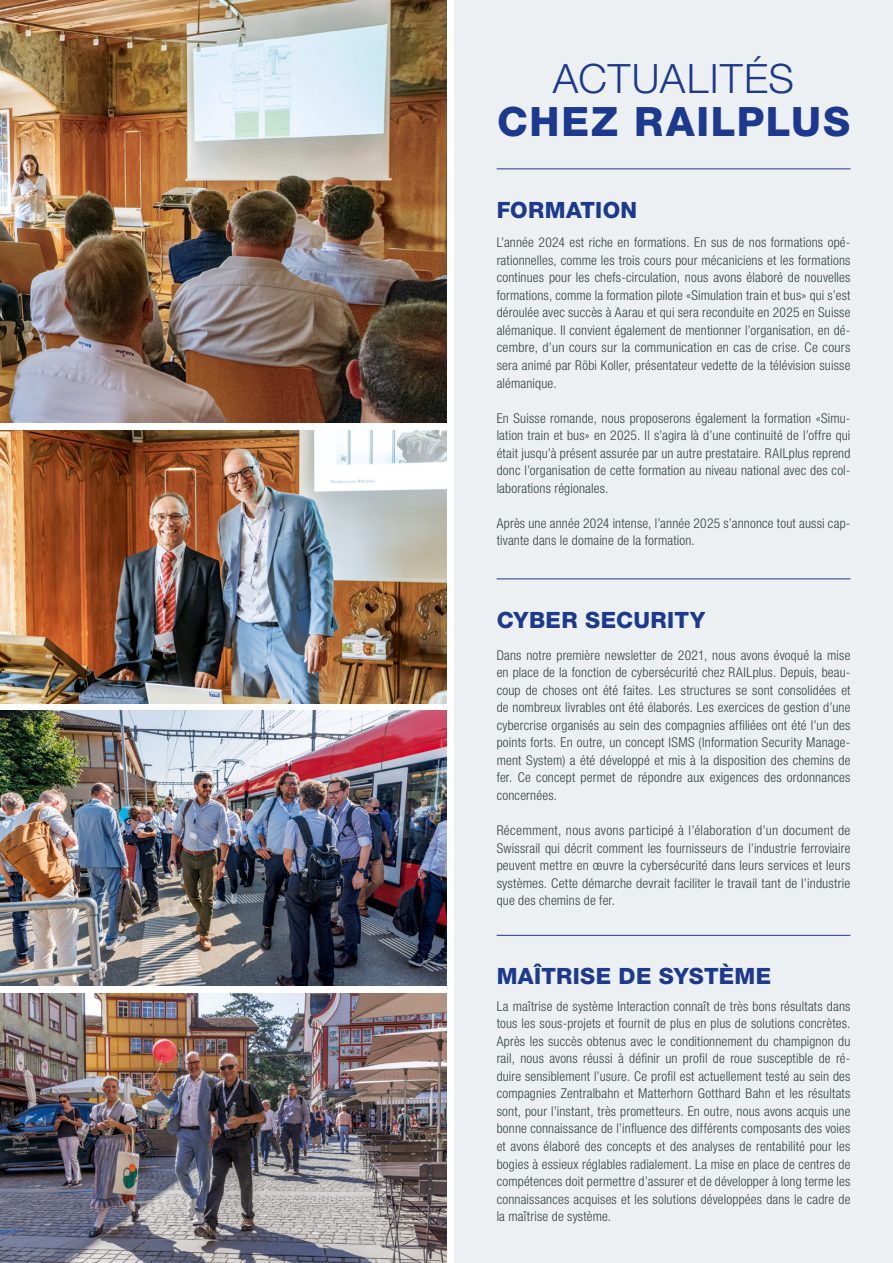
<style>
.page{position:relative;width:893px;height:1263px;background:#fff}
.page>*{position:absolute;margin:0;border:0;box-sizing:border-box;transform-origin:0 0}
.t1{font:800 40.5px "Helvetica Neue LT Std";letter-spacing:.045em;color:#1c388f}
.t2{font:300 40.5px "Helvetica Neue LT Std";letter-spacing:.03em;color:#1c388f}
.t3{font:800 22.5px "Helvetica Neue LT Std";letter-spacing:.015em;color:#1c388f}
.t4{font:300 condensed 13.5px/17.5px "Helvetica Neue LT Std";letter-spacing:.015em;color:#334147;text-align:justify}
</style>
<div class="page">
<img style="left:0;top:430px;width:446px;height:273px">
<img style="left:0;top:993px;width:446px;height:270px">
<img style="left:0;top:0;width:446px;height:423px">
<img style="left:0;top:711px;width:446px;height:274px">
<div style="left:454px;top:0;width:439px;height:1263px;background:#edf0f2"></div>
<hr style="left:497px;top:578px;width:353px;height:1px;background:#1c388f">
<hr style="left:497px;top:168px;width:353px;height:1px;background:#1c388f">
<hr style="left:497px;top:935px;width:353px;height:1px;background:#1c388f">
<h1 class="t2" style="left:553px;top:54px;width:243px">ACTUALITÉS</h1>
<h1 class="t1" style="left:497px;top:98px;width:354px">CHEZ RAILPLUS</h1>
<h2 class="t3" style="left:497px;top:196px;width:142px">FORMATION</h2>
<p class="t4" style="left:497px;top:233px;width:355px">L’année 2024 est riche en formations. En sus de nos formations opé&shy;rationnelles, comme les trois cours pour mécaniciens et les formations continues pour les chefs-circulation, nous avons élaboré de nouvelles formations, comme la formation pilote «Simulation train et bus» qui s’est déroulée avec succès à Aarau et qui sera reconduite en 2025 en Suisse alémanique. Il convient également de mentionner l’organisation, en dé&shy;cembre, d’un cours sur la communication en cas de crise. Ce cours sera animé par Röbi Koller, présentateur vedette de la télévision suisse alémanique.</p>
<p class="t4" style="left:497px;top:409px;width:355px">En Suisse romande, nous proposerons également la formation «Simu&shy;lation train et bus» en 2025. Il s’agira là d’une continuité de l’offre qui était jusqu’à présent assurée par un autre prestataire. RAILplus reprend donc l’organisation de cette formation au niveau national avec des col&shy;laborations régionales.</p>
<p class="t4" style="left:497px;top:514px;width:355px">Après une année 2024 intense, l’année 2025 s’annonce tout aussi cap&shy;tivante dans le domaine de la formation.</p>
<h2 class="t3" style="left:497px;top:606px;width:210px">CYBER SECURITY</h2>
<p class="t4" style="left:497px;top:646px;width:355px">Dans notre première newsletter de 2021, nous avons évoqué la mise en place de la fonction de cybersécurité chez RAILplus. Depuis, beau&shy;coup de choses ont été faites. Les structures se sont consolidées et de nombreux livrables ont été élaborés. Les exercices de gestion d’une cybercrise organisés au sein des compagnies affiliées ont été l’un des points forts. En outre, un concept ISMS (Information Security Manage&shy;ment System) a été développé et mis à la disposition des chemins de fer. Ce concept permet de répondre aux exigences des ordonnances concernées.</p>
<p class="t4" style="left:497px;top:821px;width:355px">Récemment, nous avons participé à l’élaboration d’un document de Swissrail qui décrit comment les fournisseurs de l’industrie ferroviaire peuvent mettre en œuvre la cybersécurité dans leurs services et leurs systèmes. Cette démarche devrait faciliter le travail tant de l’industrie que des chemins de fer.</p>
<h2 class="t3" style="left:497px;top:963px;width:276px">MAÎTRISE DE SYSTÈME</h2>
<p class="t4" style="left:497px;top:997px;width:355px">La maîtrise de système Interaction connaît de très bons résultats dans tous les sous-projets et fournit de plus en plus de solutions concrètes.<br>Après les succès obtenus avec le conditionnement du champignon du rail, nous avons réussi à définir un profil de roue susceptible de ré&shy;duire sensiblement l’usure. Ce profil est actuellement testé au sein des compagnies Zentralbahn et Matterhorn Gotthard Bahn et les résultats sont, pour l’instant, très prometteurs. En outre, nous avons acquis une bonne connaissance de l’influence des différents composants des voies et avons élaboré des concepts et des analyses de rentabilité pour les bogies à essieux réglables radialement. La mise en place de centres de compétences doit permettre d’assurer et de développer à long terme les connaissances acquises et les solutions développées dans le cadre de la maîtrise de système.</p>
</div>
